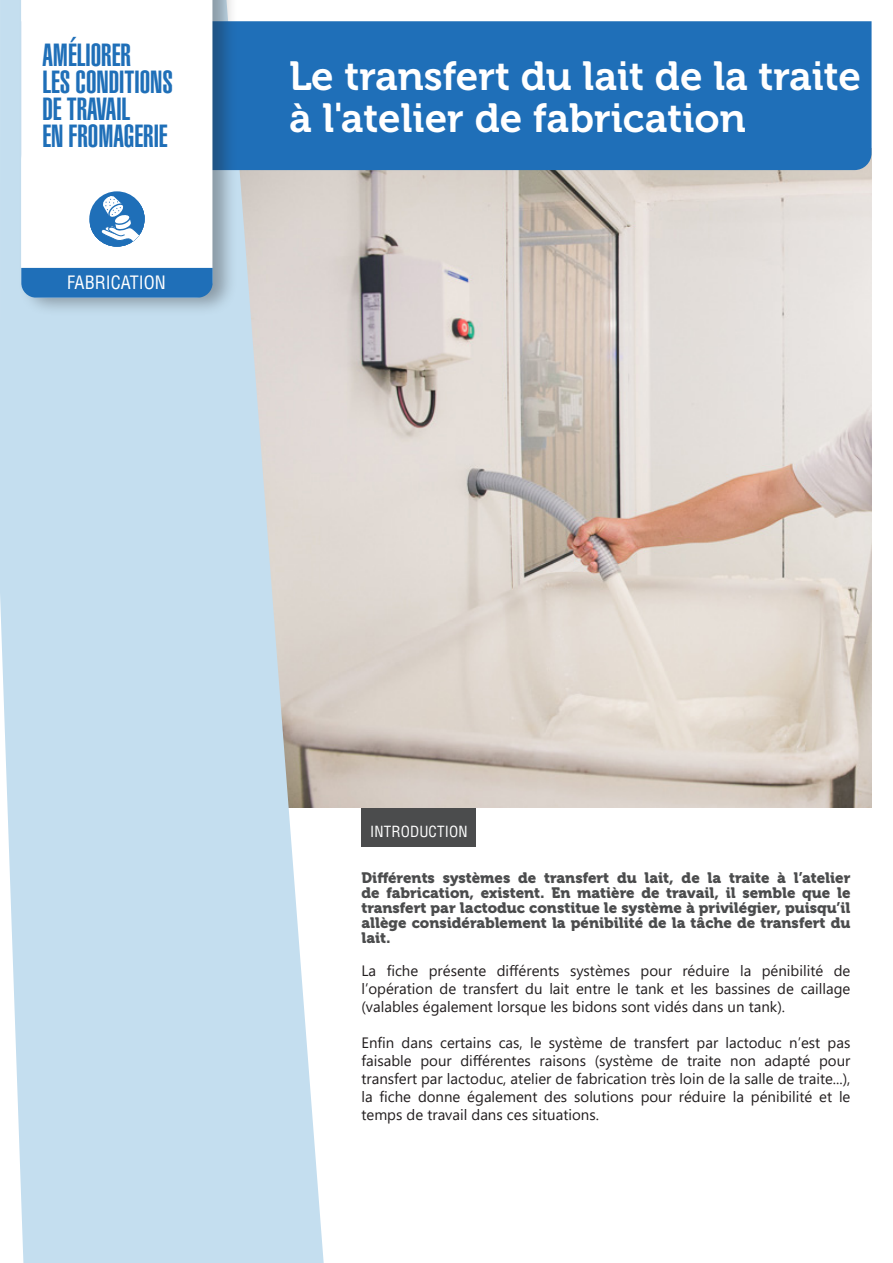
<style>
.page{position:relative;width:893px;height:1263px;background:#fff}
.page>*{position:absolute;margin:0;border:0;box-sizing:border-box;transform-origin:0 0}
.t1{font:40.5px/42px "Museo 700";color:#fff}
.t2{font:31.5px "Helvetica LT Std Ultra Comp";color:#1f6fb8}
.t3{font:condensed 18px "Helvetica LT Std";color:#fff}
.t4{font:15px/18px "Segoe UI";color:#221e1f;text-align:justify}
.t5{font:15px/15px "Museo 900";color:#4b4c4d;text-align:justify}
.t6{font:condensed 15px "Helvetica LT Std";letter-spacing:.01em;color:#fff}
</style>
<div class="page">
<img style="left:324px;top:170px;width:547px;height:638px">
<svg style="left:0;top:0;width:324px;height:1263px;background:#c7dcea"></svg>
<div style="left:361px;top:808px;width:115px;height:38px;background:#4b4c4d"></div>
<div style="left:238px;top:21px;width:633px;height:149px;background:#1f6fb8"></div>
<div style="left:18px;top:0;width:220px;height:316px;background:#231f20;opacity:.35"></div>
<svg style="left:21px;top:0;width:191px;height:268px"></svg>
<svg style="left:90px;top:193px;width:55px;height:54px"></svg>
<div style="left:21px;top:268px;width:192px;height:30px;background:#1f6fb8"></div>
<p class="t2" style="left:42px;top:37px;width:90px">AMÉLIORER</p>
<p class="t2" style="left:42px;top:64px;width:132px">LES CONDITIONS</p>
<p class="t2" style="left:42px;top:91px;width:90px">DE TRAVAIL</p>
<p class="t2" style="left:42px;top:118px;width:127px">EN FROMAGERIE</p>
<p class="t3" style="left:67px;top:271px;width:100px">FABRICATION</p>
<p class="t1" style="left:289px;top:55px;width:573px">Le transfert du lait de la traite à l'atelier de fabrication</p>
<p class="t6" style="left:370px;top:822px;width:99px">INTRODUCTION</p>
<p class="t5" style="left:361px;top:870px;width:491px">Différents systèmes de transfert du lait, de la traite à l’atelier de fabrication, existent. En matière de travail, il semble que le transfert par lactoduc constitue le système à privilégier, puisqu’il allège considérablement la pénibilité de la tâche de transfert du lait.</p>
<p class="t4" style="left:361px;top:960px;width:490px">La fiche présente différents systèmes pour réduire la pénibilité de l’opération de transfert du lait entre le tank et les bassines de caillage (valables également lorsque les bidons sont vidés dans un tank).</p>
<p class="t4" style="left:361px;top:1032px;width:491px">Enfin dans certains cas, le système de transfert par lactoduc n’est pas faisable pour différentes raisons (système de traite non adapté pour transfert par lactoduc, atelier de fabrication très loin de la salle de traite...), la fiche donne également des solutions pour réduire la pénibilité et le temps de travail dans ces situations.</p>
</div>
